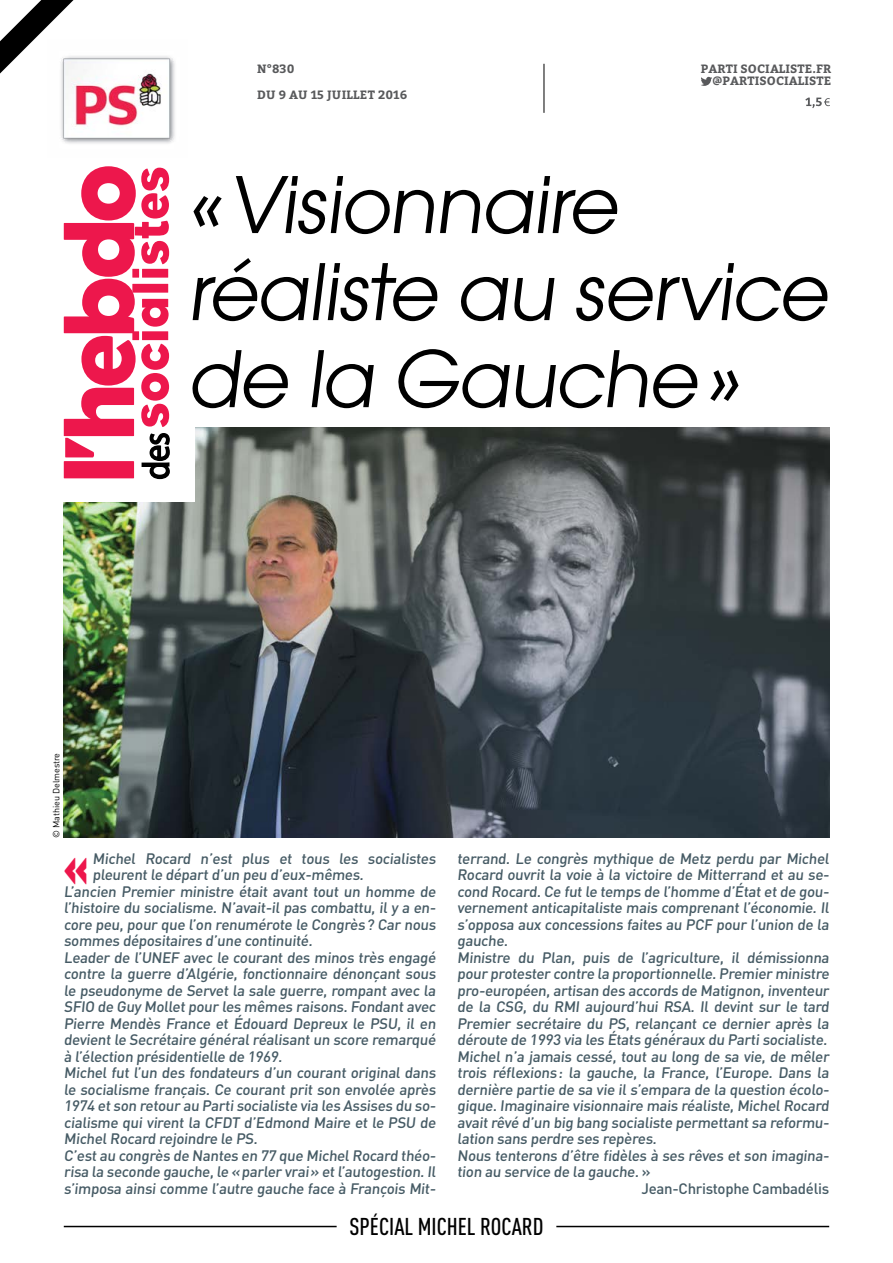
<style>
.page{position:relative;width:893px;height:1263px;background:#fff}
.page>*{position:absolute;margin:0;border:0;box-sizing:border-box;transform-origin:0 0}
.t1{font:85.5px/87px "Avant Garde Gothic Itc T";color:#000}
.t2{font:700 45.75px "Bureau Eagle";color:#ed174c;scale:.79 1}
.t3{font:500 24px "DIN Cond";color:#000}
.t4{font:500 15px "DIN";letter-spacing:-.02em;color:#465b65}
.t5{font:700 12px/25.5px "Bitter";letter-spacing:.01em;color:#58595b}
.t6{font:9px "DIN";letter-spacing:-.01em;color:#000}
</style>
<div class="page">
<img style="left:64px;top:427px;width:765px;height:411px">
<svg style="left:701px;top:77px;width:11px;height:9px"></svg>
<hr style="left:544px;top:64px;width:1px;height:49px;background:#000">
<svg style="left:805px;top:98px;width:25px;height:10px"></svg>
<div style="left:0;top:189px;width:194px;height:313px;background:#fff"></div>
<svg style="left:64px;top:166px;width:106px;height:314px"></svg>
<hr style="left:64px;top:1226px;width:273px;height:1px;background:#000">
<hr style="left:556px;top:1226px;width:273px;height:1px;background:#000">
<img style="left:61px;top:56px;width:114px;height:88px">
<svg style="left:0;top:0;width:74px;height:74px"></svg>
<p class="t5" style="left:257px;top:56px;width:152px">N°830<br>DU 9 AU 15 JUILLET 2016</p>
<p class="t5" style="left:701px;top:63px;width:132px;line-height:12px;text-align:right">PARTI SOCIALISTE.FR @PARTISOCIALISTE</p>
<h1 class="t1" style="left:187px;top:160px;width:654px">«Visionnaire réaliste au service de la Gauche»</h1>
<p class="t6" style="left:51px;top:838px;width:86px;rotate:-90deg">© Mathieu Delmestre</p>
<p class="t4" style="left:92px;top:849px;width:347px">Michel Rocard n’est plus et tous les socialistes</p>
<p class="t4" style="left:92px;top:865px;width:275px">pleurent le départ d’un peu d’eux-mêmes.</p>
<p class="t4" style="left:64px;top:882px;width:375px">L’ancien Premier ministre était avant tout un homme de</p>
<p class="t4" style="left:64px;top:898px;width:375px">l’histoire du socialisme. N’avait-il pas combattu, il y a en-</p>
<p class="t4" style="left:64px;top:915px;width:375px">core peu, pour que l’on renumérote le Congrès? Car nous</p>
<p class="t4" style="left:64px;top:931px;width:252px">sommes dépositaires d’une continuité.</p>
<p class="t4" style="left:64px;top:948px;width:375px">Leader de l’UNEF avec le courant des minos très engagé</p>
<p class="t4" style="left:64px;top:964px;width:375px">contre la guerre d’Algérie, fonctionnaire dénonçant sous</p>
<p class="t4" style="left:64px;top:981px;width:375px">le pseudonyme de Servet la sale guerre, rompant avec la</p>
<p class="t4" style="left:64px;top:997px;width:375px">SFIO de Guy Mollet pour les mêmes raisons. Fondant avec</p>
<p class="t4" style="left:64px;top:1014px;width:375px">Pierre Mendès France et Édouard Depreux le PSU, il en</p>
<p class="t4" style="left:64px;top:1030px;width:375px">devient le Secrétaire général réalisant un score remarqué</p>
<p class="t4" style="left:64px;top:1047px;width:222px">à l’élection présidentielle de 1969.</p>
<p class="t4" style="left:64px;top:1063px;width:375px">Michel fut l’un des fondateurs d’un courant original dans</p>
<p class="t4" style="left:64px;top:1080px;width:375px">le socialisme français. Ce courant prit son envolée après</p>
<p class="t4" style="left:64px;top:1096px;width:375px">1974 et son retour au Partisocialiste via les Assises du so-</p>
<p class="t4" style="left:64px;top:1113px;width:375px">cialisme qui virent la CFDT d’Edmond Maire et le PSU de</p>
<p class="t4" style="left:64px;top:1129px;width:197px">Michel Rocard rejoindre le PS.</p>
<p class="t4" style="left:64px;top:1146px;width:375px">C’est au congrès de Nantes en 77 que Michel Rocard théo-</p>
<p class="t4" style="left:64px;top:1162px;width:375px">risa la seconde gauche,le «parler vrai» et l’autogestion.Il</p>
<p class="t4" style="left:64px;top:1179px;width:375px">s’imposa ainsi comme l’autre gauche face à François Mit-</p>
<h2 class="t2" style="left:64px;top:843px;width:33px">«</h2>
<p class="t4" style="left:457px;top:849px;width:375px">terrand. Le congrès mythique de Metz perdu par Michel</p>
<p class="t4" style="left:457px;top:865px;width:375px">Rocard ouvrit la voie à la victoire de Mitterrand et au se-</p>
<p class="t4" style="left:457px;top:882px;width:375px">cond Rocard. Ce fut le temps de l’homme d’État et de gou-</p>
<p class="t4" style="left:457px;top:898px;width:375px">vernement anticapitaliste mais comprenant l’économie. Il</p>
<p class="t4" style="left:457px;top:915px;width:375px">s’opposa aux concessions faites au PCF pour l’union de la</p>
<p class="t4" style="left:457px;top:931px;width:54px">gauche.</p>
<p class="t4" style="left:457px;top:948px;width:375px">Ministre du Plan, puis de l’agriculture, il démissionna</p>
<p class="t4" style="left:457px;top:964px;width:375px">pour protester contre la proportionnelle.Premier ministre</p>
<p class="t4" style="left:457px;top:981px;width:375px">pro-européen, artisan des accords de Matignon, inventeur</p>
<p class="t4" style="left:457px;top:997px;width:375px">de la CSG, du RMI aujourd’hui RSA. Il devint sur le tard</p>
<p class="t4" style="left:457px;top:1014px;width:375px">Premier secrétaire du PS, relançant ce dernier après la</p>
<p class="t4" style="left:457px;top:1030px;width:374px">déroute de 1993 via les États généraux du Parti socialiste.</p>
<p class="t4" style="left:457px;top:1047px;width:375px">Michel n’a jamais cessé, tout au long de sa vie, de mêler</p>
<p class="t4" style="left:457px;top:1063px;width:375px">trois réflexions: la gauche, la France, l’Europe. Dans la</p>
<p class="t4" style="left:457px;top:1080px;width:375px">dernière partie de sa vie il s’empara de la question écolo-</p>
<p class="t4" style="left:457px;top:1096px;width:375px">gique. Imaginaire visionnaire mais réaliste, Michel Rocard</p>
<p class="t4" style="left:457px;top:1113px;width:375px">avait rêvé d’un big bang socialiste permettant sa reformu-</p>
<p class="t4" style="left:457px;top:1129px;width:203px">lation sans perdre ses repères.</p>
<p class="t4" style="left:457px;top:1146px;width:375px">Nous tenterons d’être fidèles à ses rêves et son imagina-</p>
<p class="t4" style="left:457px;top:1162px;width:195px">tion au service de la gauche. »</p>
<p class="t4" style="left:641px;top:1179px;width:189px">Jean-Christophe Cambadélis</p>
<h3 class="t3" style="left:349px;top:1212px;width:196px">SPÉCIAL MICHEL ROCARD</h3>
</div>
